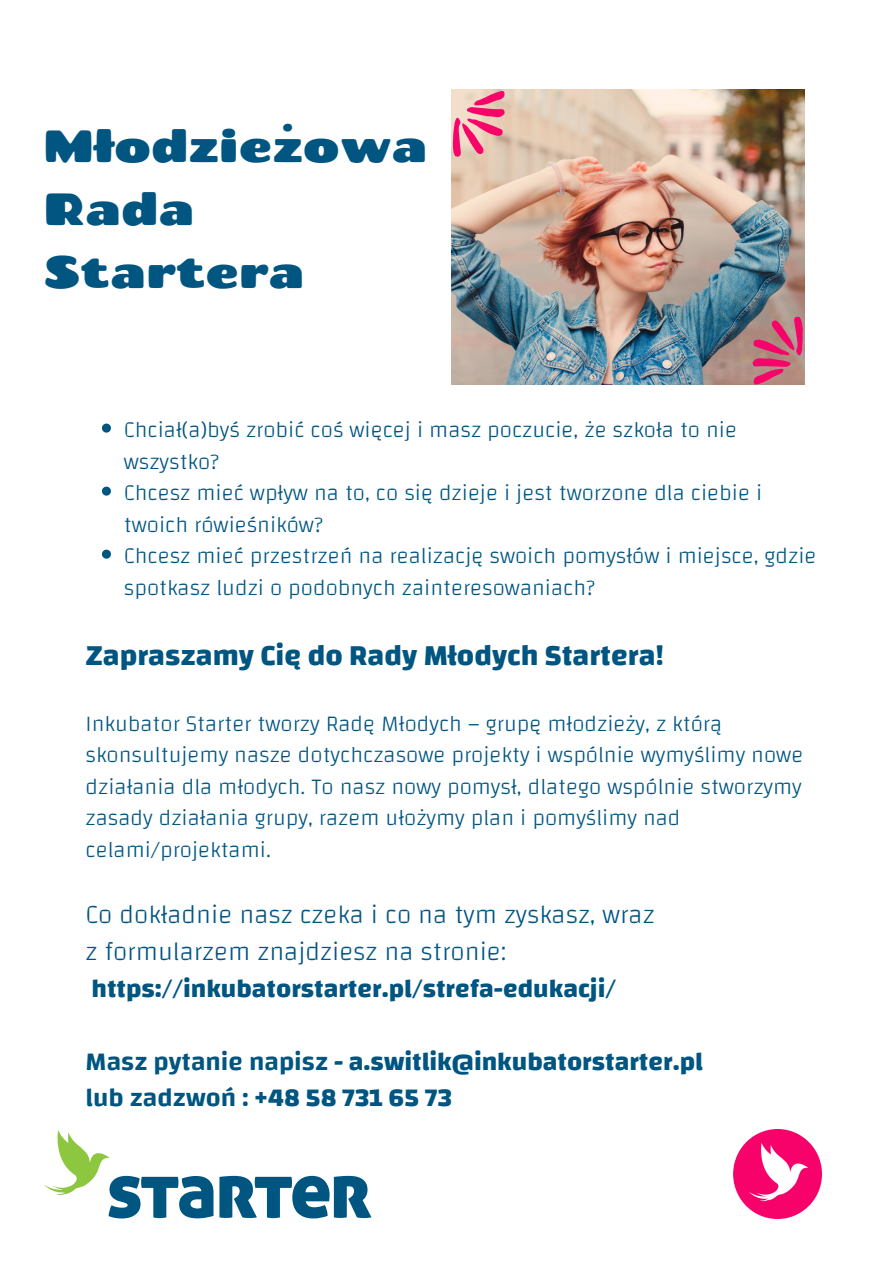
<style>
.page{position:relative;width:893px;height:1263px;background:#fff}
.page>*{position:absolute;margin:0;border:0;box-sizing:border-box;transform-origin:0 0}
.t1{font:45px "Chango";color:#005581}
.t2{font:700 30px "Changa";color:#005581}
.t3{font:700 26.25px "Changa";color:#005581}
.t4{font:200 26.25px "Changa";color:#005581}
.t5{font:200 22.5px/31.5px "Changa";color:#005581}
.s1{font-weight:600}
</style>
<div class="page">
<img style="left:452px;top:89px;width:352px;height:296px">
<img style="left:733px;top:1130px;width:89px;height:88px">
<svg style="left:219px;top:1176px;width:152px;height:42px"></svg>
<svg style="left:44px;top:1130px;width:169px;height:88px"></svg>
<svg style="left:752px;top:316px;width:51px;height:69px;background:#c5617a"></svg>
<svg style="left:452px;top:90px;width:53px;height:67px;background:#ed90a2"></svg>
<svg style="left:102px;top:424px;width:9px;height:9px"></svg>
<svg style="left:102px;top:487px;width:9px;height:9px"></svg>
<svg style="left:102px;top:550px;width:9px;height:9px"></svg>
<p class="t1" style="left:44px;top:117px;width:385px">Młodzieżowa</p>
<p class="t1" style="left:44px;top:180px;width:152px">Rada</p>
<p class="t1" style="left:44px;top:243px;width:262px">Startera</p>
<p class="t5" style="left:124px;top:414px;width:614px">Chciał(a)byś zrobić coś więcej i masz poczucie, że szkoła to nie wszystko?</p>
<p class="t5" style="left:124px;top:477px;width:640px">Chcesz mieć wpływ na to, co się dzieje i jest tworzone dla ciebie i twoich rówieśników?</p>
<p class="t5" style="left:124px;top:540px;width:694px">Chcesz mieć przestrzeń na realizację swoich pomysłów i miejsce, gdzie spotkasz ludzi o podobnych zainteresowaniach?</p>
<p class="t2" style="left:86px;top:637px;width:580px">Zapraszamy Cię do Rady Młodych Startera!</p>
<p class="t5" style="left:86px;top:707px;width:719px">Inkubator Starter tworzy Radę Młodych – grupę młodzieży, z którą skonsultujemy nasze dotychczasowe projekty i wspólnie wymyślimy nowe działania dla młodych. To nasz nowy pomysł, dlatego wspólnie stworzymy zasady działania grupy, razem ułożymy plan i pomyślimy nad celami/projektami.</p>
<p class="t4" style="left:86px;top:899px;width:570px">Co dokładnie nasz czeka i co na tym zyskasz, wraz</p>
<p class="t4" style="left:86px;top:935px;width:422px">z formularzem znajdziesz na stronie:</p>
<p class="t3" style="left:92px;top:972px;width:526px">https://inkubatorstarter.pl/strefa-edukacji/</p>
<p class="t3" style="left:86px;top:1045px;width:619px"><span class="s1">Masz pytanie napisz</span> - a.switlik@inkubatorstarter.pl</p>
<p class="t3" style="left:86px;top:1082px;width:368px"><span class="s1">lub zadzwoń :</span> +48 58 731 65 73</p>
</div>
